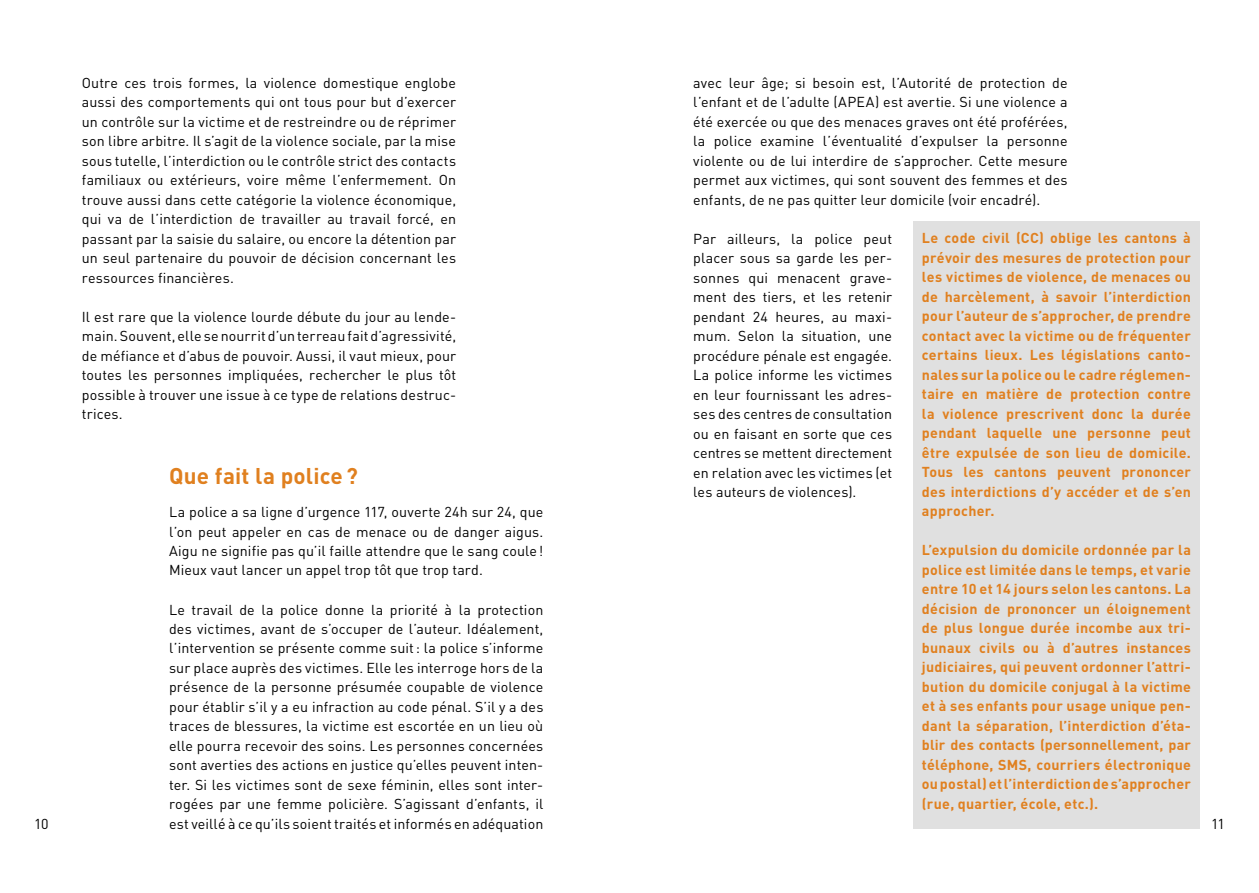
<style>
.page{position:relative;width:1259px;height:893px;background:#fff}
.page>*{position:absolute;margin:0;border:0;box-sizing:border-box;transform-origin:0 0}
.t1{font:700 22.5px "DIN Weber";letter-spacing:.005em;color:#e0801f}
.t2{font:14.25px/19.5px "DIN Weber";letter-spacing:.01em;color:#000;text-align:justify}
.t3{font:700 14.25px/19.5px "DIN Weber";letter-spacing:.02em;color:#e0801f;text-align:justify}
</style>
<div class="page">
<div style="left:913px;top:221px;width:286px;height:608px;background:#e0e0e0"></div>
<p class="t2" style="left:693px;top:73px;width:376px">avec leur âge; si besoin est, l’Autorité de protection de l’enfant et de l’adulte (APEA) est avertie. Si une violence a été exercée ou que des menaces graves ont été proférées, la police examine l’éventualité d’expulser la personne violente ou de lui interdire de s’approcher. Cette mesure permet aux victimes, qui sont souvent des femmes et des enfants, de ne pas quitter leur domicile (voir encadré).</p>
<p class="t2" style="left:693px;top:229px;width:200px">Par ailleurs, la police peut placer sous sa garde les per&shy;sonnes qui menacent grave&shy;ment des tiers, et les retenir pendant 24 heures, au maxi&shy;mum. Selon la situation, une procédure pénale est engagée.<br>La police informe les victimes en leur fournissant les adres&shy;ses des centres de consultation ou en faisant en sorte que ces centres se mettent directement en relation avec les victimes (et les auteurs de violences).</p>
<p class="t3" style="left:922px;top:228px;width:270px">Le code civil (CC) oblige les cantons à prévoir des mesures de protection pour les victimes de violence, de menaces ou de harcèlement, à savoir l’interdiction pour l’auteur de s’approcher, de prendre contact avec la victime ou de fréquenter certains lieux. Les législations canto&shy;nales sur la police ou le cadre réglemen&shy;taire en matière de protection contre la violence prescrivent donc la durée pendant laquelle une personne peut être expulsée de son lieu de domicile.<br>Tous les cantons peuvent prononcer des interdictions d’y accéder et de s’en approcher.</p>
<p class="t3" style="left:922px;top:540px;width:270px">L’expulsion du domicile ordonnée par la police est limitée dans le temps, et varie entre 10 et 14 jours selon les cantons. La décision de prononcer un éloignement de plus longue durée incombe aux tri&shy;bunaux civils ou à d’autres instances judiciaires, qui peuvent ordonner l’attri&shy;bution du domicile conjugal à la victime et à ses enfants pour usage unique pen&shy;dant la séparation, l’interdiction d’éta&shy;blir des contacts (personnellement, par téléphone, SMS, courriers électronique ou postal) et l’interdiction de s’approcher (rue, quartier, école, etc.).</p>
<p class="t2" style="left:82px;top:73px;width:376px">Outre ces trois formes, la violence domestique englobe aussi des comportements qui ont tous pour but d’exercer un contrôle sur la victime et de restreindre ou de réprimer son libre arbitre. Il s’agit de la violence sociale, par la mise sous tutelle, l’interdiction ou le contrôle strict des contacts familiaux ou extérieurs, voire même l’enfermement. On trouve aussi dans cette catégorie la violence économique, qui va de l’interdiction de travailler au travail forcé, en passant par la saisie du salaire, ou encore la détention par un seul partenaire du pouvoir de décision concernant les ressources financières.</p>
<p class="t2" style="left:82px;top:307px;width:376px">Il est rare que la violence lourde débute du jour au lende&shy;main. Souvent, elle se nourrit d’un terreau fait d’agressivité, de méfiance et d’abus de pouvoir. Aussi, il vaut mieux, pour toutes les personnes impliquées, rechercher le plus tôt possible à trouver une issue à ce type de relations destruc&shy;trices.</p>
<h1 class="t1" style="left:169px;top:461px;width:190px">Que fait la police ?</h1>
<p class="t2" style="left:169px;top:502px;width:376px">La police a sa ligne d’urgence 117, ouverte 24h sur 24, que l’on peut appeler en cas de menace ou de danger aigus.<br>Aigu ne signifie pas qu’il faille attendre que le sang coule!<br>Mieux vaut lancer un appel trop tôt que trop tard.</p>
<p class="t2" style="left:169px;top:599px;width:376px;text-align:left">Le travail de la police donne la priorité à la protection des victimes, avant de s’occuper de l’auteur. Idéalement, l’intervention se présente comme suit: la police s’informe sur place auprès des victimes. Elle les interroge hors de la présence de la personne présumée coupable de violence pour établir s’il y a eu infraction au code pénal. S’il y a des traces de blessures, la victime est escortée en un lieu où elle pourra recevoir des soins. Les personnes concernées sont averties des actions en justice qu’elles peuvent inten&shy;ter. Si les victimes sont de sexe féminin, elles sont inter&shy;rogées par une femme policière. S’agissant d’enfants, il est veillé à ce qu’ils soient traités et informés en adéquation</p>
<p class="t2" style="left:34px;top:814px;width:16px">10</p>
<p class="t2" style="left:1211px;top:814px;width:15px">11</p>
</div>
